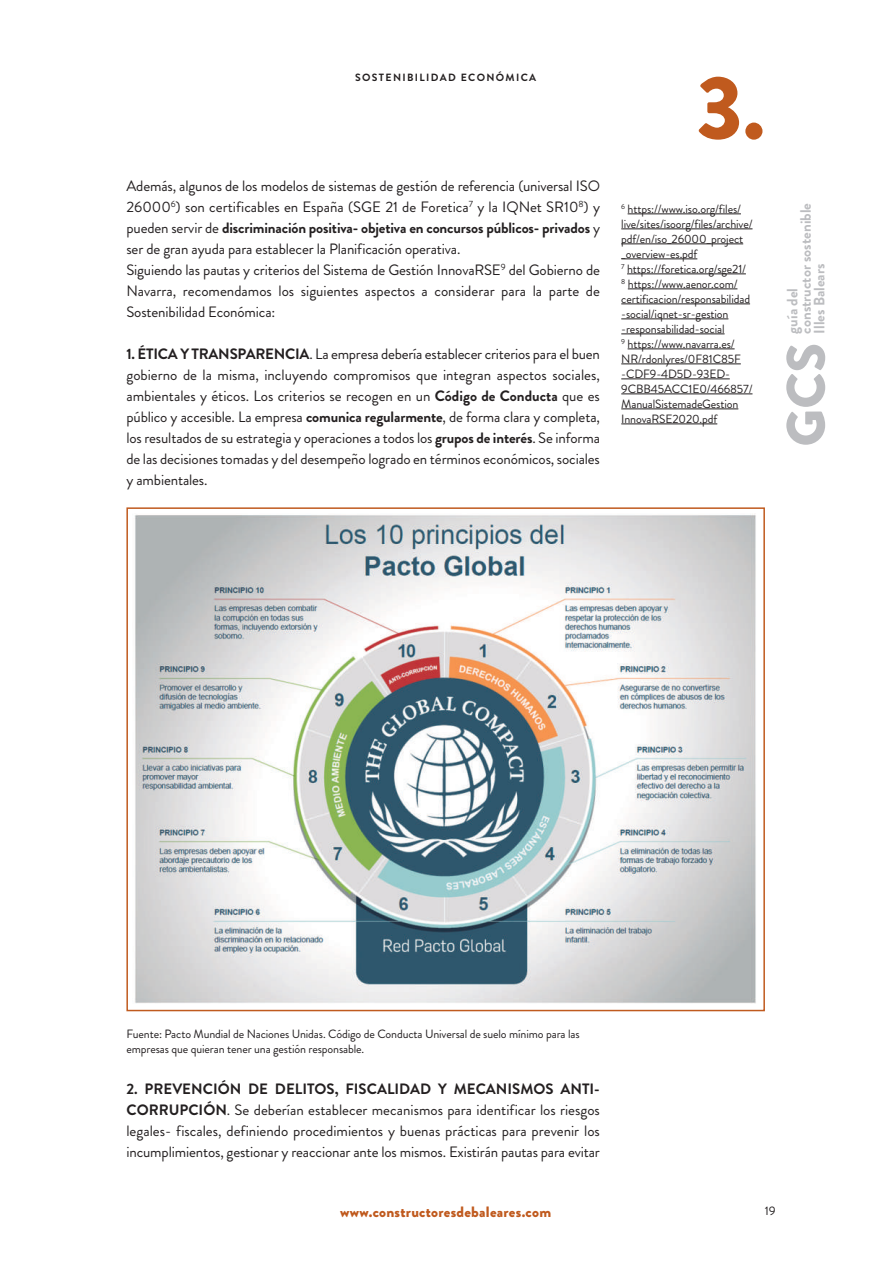
<style>
.page{position:relative;width:890px;height:1262px;background:#fff}
.page>*{position:absolute;margin:0;border:0;box-sizing:border-box;transform-origin:0 0}
.t1{font:900 90px "Brandon Grotesque";color:#c05a1e}
.t2{font:900 54px "Brandon Grotesque";color:#bcbdc0}
.t3{font:15px/21px "Brandon Grotesque";letter-spacing:-.01em;color:#231f20;text-align:justify}
.t4{font:700 15px/13.5px "Brandon Grotesque";color:#bcbdc0}
.t5{font:900 15px "Brandon Grotesque";letter-spacing:.015em;color:#c05a1e}
.t6{font:12px/15px "Brandon Grotesque";letter-spacing:-.01em;color:#231f20}
.t7{font:12px "Brandon Text";color:#231f20}
.t8{font:700 10.5px "Brandon Grotesque";letter-spacing:.125em;color:#231f20}
.s1{font-weight:700}
</style>
<div class="page">
<img style="left:135px;top:515px;width:621px;height:489px">
<div style="left:126px;top:507px;width:638px;height:504px;border:2px solid #c05a1e"></div>
<hr style="left:627px;top:214px;width:113px;height:1px;background:#231f20">
<hr style="left:621px;top:229px;width:131px;height:1px;background:#231f20">
<hr style="left:621px;top:244px;width:121px;height:1px;background:#231f20">
<hr style="left:621px;top:259px;width:76px;height:1px;background:#231f20">
<hr style="left:626px;top:274px;width:119px;height:1px;background:#231f20">
<hr style="left:627px;top:289px;width:110px;height:1px;background:#231f20">
<hr style="left:621px;top:304px;width:128px;height:1px;background:#231f20">
<hr style="left:621px;top:319px;width:107px;height:1px;background:#231f20">
<hr style="left:621px;top:334px;width:103px;height:1px;background:#231f20">
<hr style="left:627px;top:349px;width:107px;height:1px;background:#231f20">
<hr style="left:621px;top:364px;width:119px;height:1px;background:#231f20">
<hr style="left:621px;top:379px;width:108px;height:1px;background:#231f20">
<hr style="left:621px;top:394px;width:131px;height:1px;background:#231f20">
<hr style="left:621px;top:409px;width:117px;height:1px;background:#231f20">
<hr style="left:621px;top:424px;width:96px;height:1px;background:#231f20">
<p class="t8" style="left:355px;top:74px;width:182px">SOSTENIBILIDAD ECONÓMICA</p>
<p class="t3" style="left:126px;top:178px;width:475px;text-align:left">Además, algunos de los modelos de sistemas de gestión de referencia (universal ISO 26000<sup>6</sup>) son certificables en España (SGE 21 de Foretica<sup>7</sup> y la IQNet SR10<sup>8</sup>) y pueden servir de <span class="s1">discriminación positiva- objetiva en concursos públicos- privados</span> y ser de gran ayuda para establecer la Planificación operativa.<br>Siguiendo las pautas y criterios del Sistema de Gestión InnovaRSE<sup>9</sup> del Gobierno de Navarra, recomendamos los siguientes aspectos a considerar para la parte de Sostenibilidad Económica:</p>
<p class="t3" style="left:126px;top:346px;width:475px"><span class="s1">1. ÉTICA Y TRANSPARENCIA</span>. La empresa debería establecer criterios para el buen gobierno de la misma, incluyendo compromisos que integran aspectos sociales, ambientales y éticos. Los criterios se recogen en un <span class="s1">Código de Conducta</span> que es público y accesible. La empresa <span class="s1">comunica regularmente</span>, de forma clara y completa, los resultados de su estrategia y operaciones a todos los <span class="s1">grupos de interés</span>. Se informa de las decisiones tomadas y del desempeño logrado en términos económicos, sociales y ambientales.</p>
<h1 class="t1" style="left:696px;top:76px;width:70px">3.</h1>
<p class="t6" style="left:621px;top:203px;width:133px"><sup>6</sup> https://www.iso.org/files/ live/sites/isoorg/files/archive/ pdf/en/iso_26000_project _overview-es.pdf<br><sup>7</sup> https://foretica.org/sge21/<br><sup>8</sup> https://www.aenor.com/ certificacion/responsabilidad -social/iqnet-sr-gestion -responsabilidad-social<br><sup>9</sup> https://www.navarra.es/<br>NR/rdonlyres/0F81C85F -CDF9-4D5D-93ED-<br>9CBB45ACC1E0/466857/<br>ManualSistemadeGestion<br>InnovaRSE2020.pdf</p>
<p class="t4" style="left:787px;top:334px;width:132px;rotate:-90deg">guía del<br>constructor sostenible<br>Illes Balears</p>
<h2 class="t2" style="left:786px;top:447px;width:105px;rotate:-90deg">GCS</h2>
<p class="t6" style="left:126px;top:1028px;width:454px">Fuente: Pacto Mundial de Naciones Unidas. Código de Conducta Universal de suelo mínimo para las empresas que quieran tener una gestión responsable.</p>
<p class="t3" style="left:126px;top:1081px;width:475px"><span class="s1">2. PREVENCIÓN DE DELITOS, FISCALIDAD Y MECANISMOS ANTI-CORRUPCIÓN</span>. Se deberían establecer mecanismos para identificar los riesgos legales- fiscales, definiendo procedimientos y buenas prácticas para prevenir los incumplimientos, gestionar y reaccionar ante los mismos. Existirán pautas para evitar</p>
<p class="t5" style="left:340px;top:1207px;width:212px">www.constructoresdebaleares.com</p>
<p class="t7" style="left:764px;top:1207px;width:12px">19</p>
</div>
